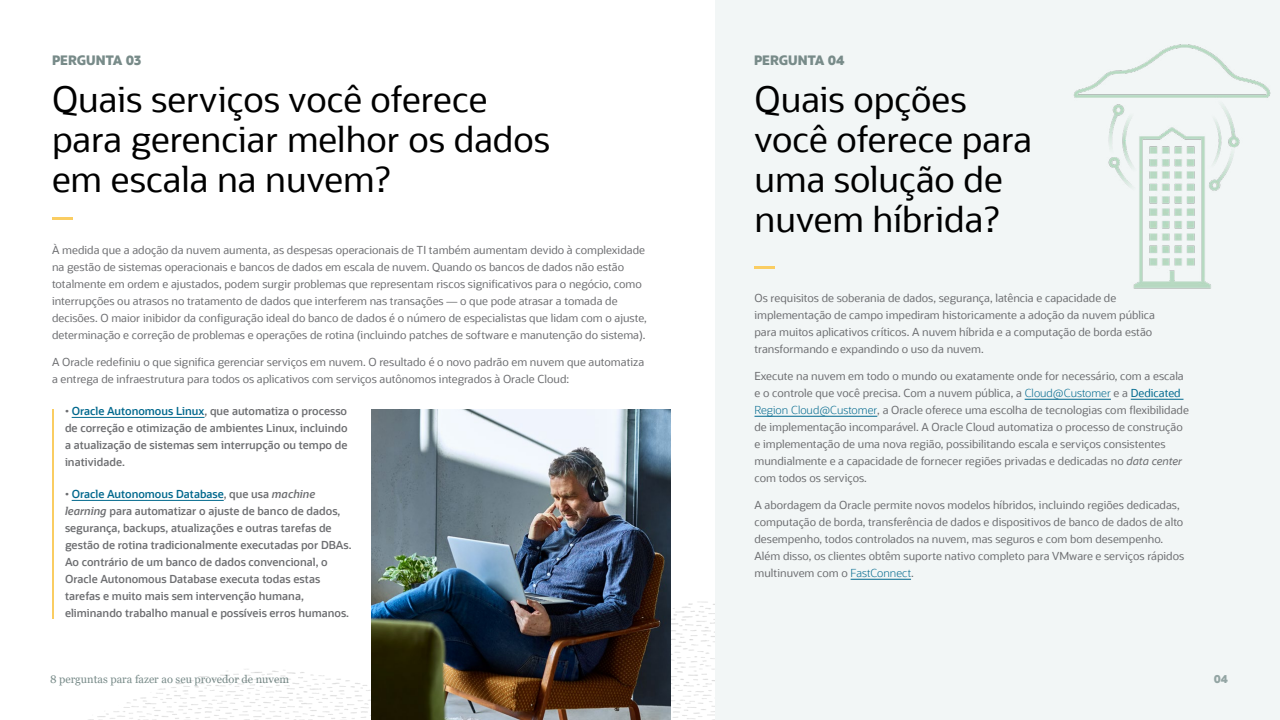
<style>
.page{position:relative;width:1280px;height:720px;background:#fff}
.page>*{position:absolute;margin:0;border:0;box-sizing:border-box;transform-origin:0 0}
.Customer_Header{font:35px/40px "Oracle Sans";color:#000}
.Customer_Header-2{font:800 13px "Oracle Sans";color:#788b89}
.Body_Text{font:11px/17px "Oracle Sans";color:#6d6e71}
.Body_Text-2{font:600 11px/17px "Oracle Sans";color:#6d6e71;text-align:justify}
.t1{font:11px "Georgia";color:#788b89}
.t2{font:800 11px "Oracle Sans";color:#788b89}
.s1{color:#00688d}
.s2{font-style:italic}
.s3{font-weight:300;color:#00688d}
.s4{color:#00698e}
</style>
<div class="page">
<div style="left:715px;top:0;width:565px;height:720px;background:#f2f6f6"></div>
<hr style="left:72px;top:417px;width:132px;height:1px;background:#00688d">
<hr style="left:72px;top:500px;width:152px;height:1px;background:#00688d">
<hr style="left:52px;top:218px;width:21px;height:2px;background:#facd62">
<hr style="left:52px;top:409px;width:2px;height:209px;background:#facd62">
<img style="left:88px;top:601px;width:627px;height:119px">
<hr style="left:1025px;top:399px;width:86px;height:1px;background:#00688d">
<hr style="left:1131px;top:399px;width:53px;height:1px;background:#00698e">
<hr style="left:754px;top:416px;width:123px;height:1px;background:#00688d">
<hr style="left:851px;top:579px;width:60px;height:1px;background:#00688d">
<hr style="left:754px;top:266px;width:22px;height:2px;background:#facd62">
<img style="left:1073px;top:44px;width:198px;height:245px">
<img style="left:371px;top:409px;width:300px;height:311px">
<p class="Customer_Header-2" style="left:52px;top:52px;width:91px">PERGUNTA 03</p>
<p class="Customer_Header" style="left:52px;top:80px;width:500px">Quais serviços você oferece para gerenciar melhor os dados em escala na nuvem?</p>
<p class="Body_Text" style="left:52px;top:242px;width:596px">À medida que a adoção da nuvem aumenta, as despesas operacionais de TI também aumentam devido à complexidade na gestão de sistemas operacionais e bancos de dados em escala de nuvem. Quando os bancos de dados não estão totalmente em ordem e ajustados, podem surgir problemas que representam riscos significativos para o negócio, como interrupções ou atrasos no tratamento de dados que interferem nas transações — o que pode atrasar a tomada de decisões. O maior inibidor da configuração ideal do banco de dados é o número de especialistas que lidam com o ajuste, determinação e correção de problemas e operações de rotina (incluindo patches de software e manutenção do sistema).</p>
<p class="Body_Text" style="left:52px;top:354px;width:594px">A Oracle redefiniu o que significa gerenciar serviços em nuvem. O resultado é o novo padrão em nuvem que automatiza a entrega de infraestrutura para todos os aplicativos com serviços autônomos integrados à Oracle Cloud:</p>
<p class="Body_Text-2" style="left:65px;top:403px;width:284px">• <span class="s1">Oracle Autonomous Linux</span>, que automatiza o processo de correção e otimização de ambientes Linux, incluindo a atualização de sistemas sem interrupção ou tempo de inatividade.</p>
<p class="Body_Text-2" style="left:65px;top:486px;width:288px;text-align:left">• <span class="s1">Oracle Autonomous Database</span>, que usa <span class="s2">machine learning</span> para automatizar o ajuste de banco de dados, segurança, backups, atualizações e outras tarefas de gestão de rotina tradicionalmente executadas por DBAs.<br>Ao contrário de um banco de dados convencional, o Oracle Autonomous Database executa todas estas tarefas e muito mais sem intervenção humana, eliminando trabalho manual e possíveis erros humanos.</p>
<p class="Customer_Header-2" style="left:754px;top:52px;width:92px">PERGUNTA 04</p>
<p class="Customer_Header" style="left:754px;top:80px;width:279px">Quais opções você oferece para uma solução de nuvem híbrida?</p>
<p class="Body_Text" style="left:754px;top:290px;width:402px">Os requisitos de soberania de dados, segurança, latência e capacidade de implementação de campo impediram historicamente a adoção da nuvem pública para muitos aplicativos críticos. A nuvem híbrida e a computação de borda estão transformando e expandindo o uso da nuvem.</p>
<p class="Body_Text" style="left:754px;top:368px;width:436px">Execute na nuvem em todo o mundo ou exatamente onde for necessário, com a escala e o controle que você precisa. Com a nuvem pública, a <span class="s3">Cloud@Customer</span> e a <span class="s4">Dedicated </span><span class="s3">Region Cloud@Customer</span>, a Oracle oferece uma escolha de tecnologias com flexibilidade de implementação incomparável. A Oracle Cloud automatiza o processo de construção e implementação de uma nova região, possibilitando escala e serviços consistentes mundialmente e a capacidade de fornecer regiões privadas e dedicadas no <span class="s2">data center </span>com todos os serviços.</p>
<p class="Body_Text" style="left:754px;top:497px;width:431px">A abordagem da Oracle permite novos modelos híbridos, incluindo regiões dedicadas, computação de borda, transferência de dados e dispositivos de banco de dados de alto desempenho, todos controlados na nuvem, mas seguros e com bom desempenho.<br>Além disso, os clientes obtêm suporte nativo completo para VMware e serviços rápidos multinuvem com o <span class="s3">FastConnect</span>.</p>
<p class="t1" style="left:50px;top:673px;width:241px">8 perguntas para fazer ao seu provedor de nuvem</p>
<p class="t2" style="left:1214px;top:672px;width:16px">04</p>
</div>
